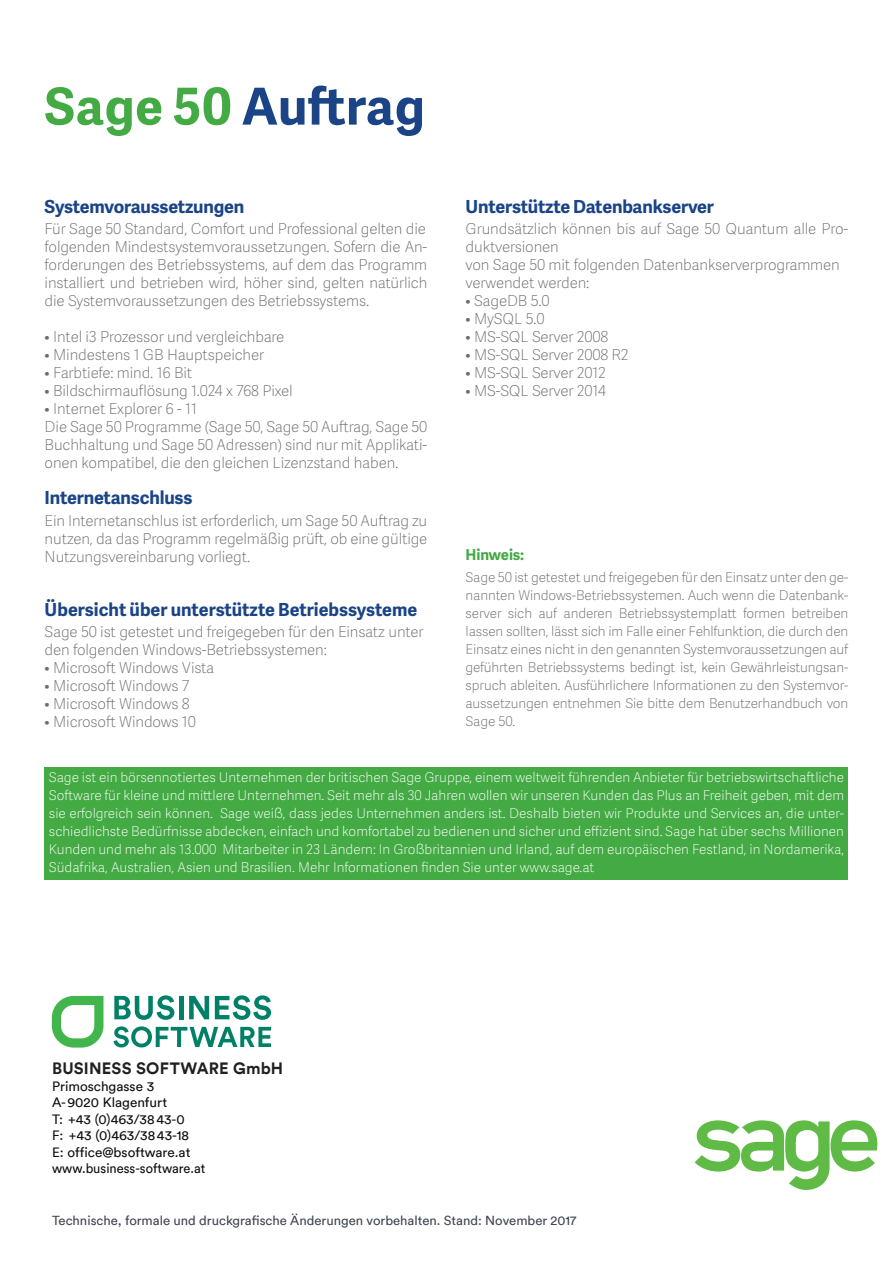
<style>
.page{position:relative;width:893px;height:1263px;background:#fff}
.page>*{position:absolute;margin:0;border:0;box-sizing:border-box;transform-origin:0 0}
.t1{font:700 51px "Adelle Sans SAGE";letter-spacing:.01em;color:#1a4486}
.t2{font:700 18px "Adelle Sans SAGE";letter-spacing:-.01em;color:#1a4486}
.t3{font:700 16.35px "Circular TT";letter-spacing:.01em;color:#231f20}
.t4{font:15px/18px "Adelle Sans SAGE Th";letter-spacing:-.01em;color:#6c6d70}
.t5{font:700 15px "Adelle Sans SAGE";letter-spacing:-.01em;color:#43aa44}
.t6{font:13.5px/18px "Adelle Sans SAGE Th";color:#fff;text-align:justify}
.t7{font:13.5px/18px "Adelle Sans SAGE Th";letter-spacing:-.01em;color:#6c6d70;text-align:justify}
.t8{font:13.5px/16.5px "Circular TT";color:#0c0f11}
.t9{font:13.05px "Circular TT";color:#3e4650}
.s1{color:#43aa44}
</style>
<div class="page">
<svg style="left:114px;top:995px;width:60px;height:25px"></svg>
<hr style="left:179px;top:996px;width:4px;height:23px;background:#008067">
<svg style="left:189px;top:996px;width:20px;height:23px"></svg>
<svg style="left:215px;top:995px;width:56px;height:25px"></svg>
<svg style="left:114px;top:1026px;width:157px;height:21px"></svg>
<svg style="left:52px;top:996px;width:51px;height:51px"></svg>
<svg style="left:695px;top:1120px;width:183px;height:70px"></svg>
<div style="left:45px;top:767px;width:803px;height:113px;background:#43aa44"></div>
<h1 class="t1" style="left:45px;top:69px;width:382px"><span class="s1">Sage 50</span> Auftrag</h1>
<p class="t2" style="left:45px;top:194px;width:201px">Systemvoraussetzungen</p>
<p class="t4" style="left:45px;top:220px;width:384px;text-align:justify">Für Sage 50 Standard, Comfort und Professional gelten die folgenden Mindestsystemvoraussetzungen. Sofern die An&shy;forderungen des Betriebssystems, auf dem das Programm installiert und betrieben wird, höher sind, gelten natürlich die Systemvoraussetzungen des Betriebssystems.</p>
<p class="t4" style="left:45px;top:328px;width:241px">• Intel i3 Prozessor und vergleichbare</p>
<p class="t4" style="left:45px;top:346px;width:221px">• Mindestens 1 GB Hauptspeicher</p>
<p class="t4" style="left:45px;top:364px;width:149px">• Farbtiefe: mind. 16 Bit</p>
<p class="t4" style="left:45px;top:382px;width:250px">• Bildschirmauflösung 1.024 x 768 Pixel</p>
<p class="t4" style="left:45px;top:400px;width:384px">• Internet Explorer 6 - 11<br>Die Sage 50 Programme (Sage 50, Sage 50 Auftrag, Sage 50<br>Buchhaltung und Sage 50 Adressen) sind nur mit Applikati&shy;onen kompatibel, die den gleichen Lizenzstand haben.</p>
<p class="t2" style="left:45px;top:485px;width:149px">Internetanschluss</p>
<p class="t4" style="left:45px;top:511px;width:384px;text-align:justify">Ein Internetanschlus ist erforderlich, um Sage 50 Auftrag zu nutzen, da das Programm regelmäßig prüft, ob eine gültige Nutzungsvereinbarung vorliegt.</p>
<p class="t2" style="left:45px;top:596px;width:374px">Übersicht über unterstützte Betriebssysteme</p>
<p class="t4" style="left:45px;top:622px;width:381px">Sage 50 ist getestet und freigegeben für den Einsatz unter den folgenden Windows-Betriebssystemen:</p>
<p class="t4" style="left:45px;top:658px;width:171px">• Microsoft Windows Vista</p>
<p class="t4" style="left:45px;top:676px;width:146px">• Microsoft Windows 7</p>
<p class="t4" style="left:45px;top:694px;width:147px">• Microsoft Windows 8</p>
<p class="t4" style="left:45px;top:712px;width:153px">• Microsoft Windows 10</p>
<p class="t2" style="left:466px;top:194px;width:250px">Unterstützte Datenbankserver</p>
<p class="t4" style="left:466px;top:220px;width:384px">Grundsätzlich können bis auf Sage 50 Quantum alle Pro&shy;duktversionen<br>von Sage 50 mit folgenden Datenbankserverprogrammen verwendet werden:</p>
<p class="t4" style="left:466px;top:292px;width:86px">• SageDB 5.0</p>
<p class="t4" style="left:466px;top:310px;width:80px">• MySQL 5.0</p>
<p class="t4" style="left:466px;top:328px;width:144px">• MS-SQL Server 2008</p>
<p class="t4" style="left:466px;top:346px;width:164px">• MS-SQL Server 2008 R2</p>
<p class="t4" style="left:466px;top:364px;width:142px">• MS-SQL Server 2012</p>
<p class="t4" style="left:466px;top:382px;width:142px">• MS-SQL Server 2014</p>
<p class="t5" style="left:466px;top:544px;width:60px">Hinweis:</p>
<p class="t7" style="left:466px;top:568px;width:384px">Sage 50 ist getestet und freigegeben für den Einsatz unter den ge&shy;nannten Windows-Betriebssystemen. Auch wenn die Datenbank&shy;server sich auf anderen Betriebssystemplatt formen betreiben lassen sollten, lässt sich im Falle einer Fehlfunktion, die durch den Einsatz eines nicht in den genannten Systemvoraussetzungen auf geführten Betriebssystems bedingt ist, kein Gewährleistungsan&shy;spruch ableiten. Ausführlichere Informationen zu den Systemvor&shy;aussetzungen entnehmen Sie bitte dem Benutzerhandbuch von Sage 50.</p>
<p class="t6" style="left:49px;top:768px;width:797px">Sage ist ein börsennotiertes Unternehmen der britischen Sage Gruppe, einem weltweit führenden Anbieter für betriebswirtschaftliche Software für kleine und mittlere Unternehmen. Seit mehr als 30 Jahren wollen wir unseren Kunden das Plus an Freiheit geben, mit dem sie erfolgreich sein können. Sage weiß, dass jedes Unternehmen anders ist. Deshalb bieten wir Produkte und Services an, die unter&shy;schiedlichste Bedürfnisse abdecken, einfach und komfortabel zu bedienen und sicher und effizient sind. Sage hat über sechs Millionen Kunden und mehr als 13.000 Mitarbeiter in 23 Ländern: In Großbritannien und Irland, auf dem europäischen Festland, in Nordamerika, Südafrika, Australien, Asien und Brasilien. Mehr Informationen finden Sie unter www.sage.at</p>
<p class="t3" style="left:52px;top:1058px;width:232px">BUSINESS SOFTWARE GmbH</p>
<p class="t8" style="left:52px;top:1077px;width:155px">Primoschgasse 3<br>A-9020 Klagenfurt<br>T: +43 (0)463/3843-0<br>F: +43 (0)463/3843-18<br>E: office@bsoftware.at www.business-software.at</p>
<p class="t9" style="left:52px;top:1212px;width:526px">Technische, formale und druckgrafische Änderungen vorbehalten. Stand: November 2017</p>
</div>
